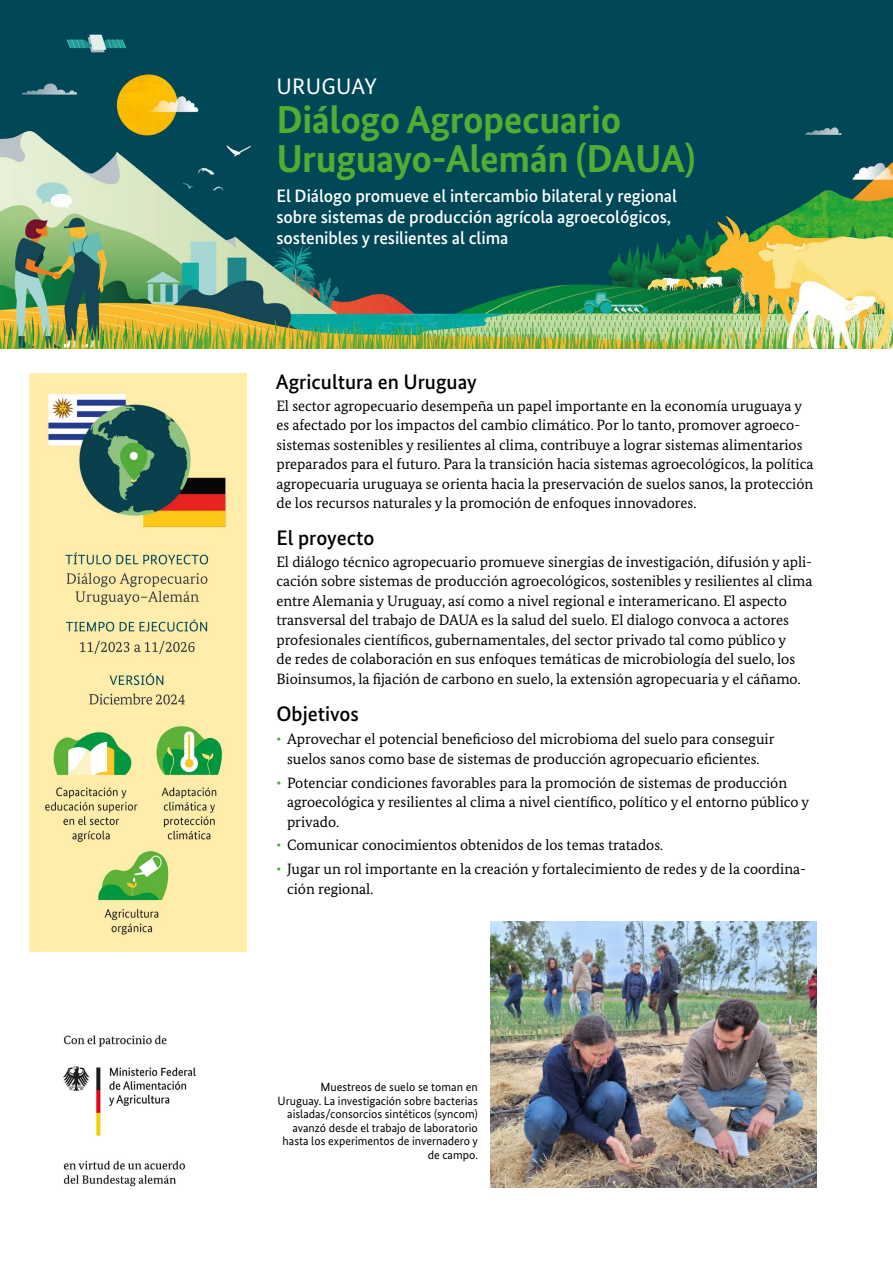
<style>
.page{position:relative;width:893px;height:1263px;background:#fff}
.page>*{position:absolute;margin:0;border:0;box-sizing:border-box;transform-origin:0 0}
.Headline_1{font:700 39px/39px "Bundes Sans";letter-spacing:-.01em;color:#52ae32}
.Countryname{font:22.5px "Bundes Sans";letter-spacing:.01em;color:#fff}
.Headline_2{font:500 21px "Bundes Sans";color:#000}
.Lead_1{font:500 18px/21px "Bundes Sans";letter-spacing:-.005em;color:#fff}
.Fliesstext{font:15px/19.5px "Bundes Serif";color:#000}
.Bulletpoints{font:15px/19.5px "Bundes Serif";color:#000}
.Image_Caption{font:12px/13.5px "Bundes Sans";color:#000;text-align:right}
.s1{color:#52ae32}
</style>
<div class="page">
<img style="left:30px;top:373px;width:217px;height:578px">
<img style="left:490px;top:921px;width:327px;height:266px">
<img style="left:0;top:0;width:893px;height:349px">
<img style="left:63px;top:1035px;width:133px;height:152px">
<p class="Countryname" style="left:277px;top:73px;width:102px">URUGUAY</p>
<h1 class="Headline_1" style="left:276px;top:100px;width:421px">Diálogo Agropecuario<br>Uruguayo-Alemán (DAUA)</h1>
<p class="Lead_1" style="left:276px;top:185px;width:402px">El Diálogo promueve el intercambio bilateral y regional sobre sistemas de producción agrícola agroecológicos, sostenibles y resilientes al clima</p>
<h2 class="Headline_2" style="left:276px;top:369px;width:203px">Agricultura en Uruguay</h2>
<p class="Fliesstext" style="left:276px;top:396px;width:539px">El sector agropecuario desempeña un papel importante en la economía uruguaya y es afectado por los impactos del cambio climático. Por lo tanto, promover agroeco&shy;sistemas sostenibles y resilientes al clima, contribuye a lograr sistemas alimentarios preparados para el futuro. Para la transición hacia sistemas agroecológicos, la política agropecuaria uruguaya se orienta hacia la preservación de suelos sanos, la protección de los recursos naturales y la promoción de enfoques innovadores.</p>
<h2 class="Headline_2" style="left:276px;top:525px;width:100px">El proyecto</h2>
<p class="Fliesstext" style="left:276px;top:552px;width:537px">El diálogo técnico agropecuario promueve sinergias de investigación, difusión y apli&shy;cación sobre sistemas de producción agroecológicos, sostenibles y resilientes al clima entre Alemania y Uruguay, así como a nivel regional e interamericano. El aspecto transversal del trabajo de DAUA es la salud del suelo. El dialogo convoca a actores profesionales científicos, gubernamentales, del sector privado tal como público y<br>de redes de colaboración en sus enfoques temáticas de microbiología del suelo, los Bioinsumos, la fijación de carbono en suelo, la extensión agropecuaria y el cáñamo.</p>
<h2 class="Headline_2" style="left:276px;top:700px;width:84px">Objetivos</h2>
<p class="Bulletpoints" style="left:276px;top:729px;width:500px;text-align:center"><span class="s1">•</span> Aprovechar el potencial beneficioso del microbioma del suelo para conseguir suelos sanos como base de sistemas de producción agropecuario eficientes.</p>
<p class="Bulletpoints" style="left:287px;top:772px;width:524px;text-indent:-11px"><span class="s1">•</span> Potenciar condiciones favorables para la promoción de sistemas de producción agroecológica y resilientes al clima a nivel científico, político y el entorno público y privado.</p>
<p class="Bulletpoints" style="left:276px;top:835px;width:388px"><span class="s1">•</span> Comunicar conocimientos obtenidos de los temas tratados.</p>
<p class="Bulletpoints" style="left:287px;top:859px;width:520px;text-indent:-11px"><span class="s1">•</span> Jugar un rol importante en la creación y fortalecimiento de redes y de la coordina&shy;ción regional.</p>
<p class="Image_Caption" style="left:278px;top:1080px;width:202px">Muestreos de suelo se toman en Uruguay. La investigación sobre bacterias aisladas/consorcios sintéticos (syncom) avanzó desde el trabajo de laboratorio hasta los experimentos de invernadero y de campo.</p>
</div>
